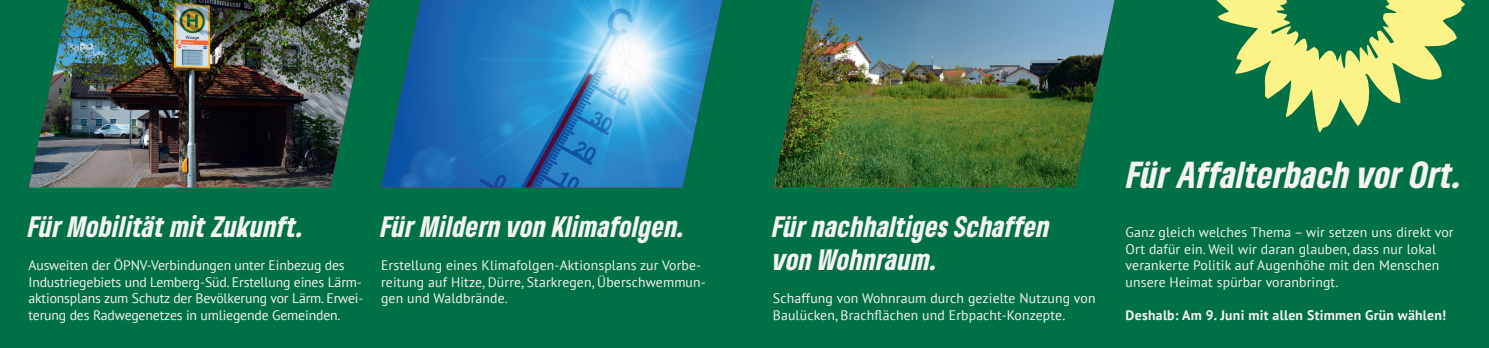
<style>
.page{position:relative;width:1489px;height:348px;background:#fff}
.page>*{position:absolute;margin:0;border:0;box-sizing:border-box;transform-origin:0 0}
.t1{font:italic 900 condensed 35px "Gruene Type";letter-spacing:.01em;color:#f6f4ed}
.t2{font:italic 900 condensed 27.5px/33px "Gruene Type";letter-spacing:.02em;color:#f6f4ed}
.t3{font:13.75px/16.5px "PT Sans";letter-spacing:.01em;color:#f6f4ed}
.t4{font:13.75px/16.5px "PT Sans";letter-spacing:-.01em;color:#f6f4ed}
.t5{font:700 13.75px "PT Sans";letter-spacing:.02em;color:#f6f4ed}
</style>
<div class="page">
<div style="left:0;top:0;width:1488px;height:347px;background:#007047"></div>
<img style="left:381px;top:0;width:341px;height:187px">
<img style="left:773px;top:0;width:341px;height:187px">
<img style="left:29px;top:0;width:341px;height:187px">
<svg style="left:1216px;top:0;width:248px;height:133px"></svg>
<h2 class="t2" style="left:28px;top:209px;width:277px">Für Mobilität mit Zukunft.</h2>
<h2 class="t2" style="left:381px;top:209px;width:305px">Für Mildern von Klimafolgen.</h2>
<p class="t4" style="left:28px;top:256px;width:336px">Ausweiten der ÖPNV-Verbindungen unter Einbezug des Industriegebiets und Lemberg-Süd. Erstellung eines Lärm&shy;aktionsplans zum Schutz der Bevölkerung vor Lärm. Erwei&shy;terung des Radwegenetzes in umliegende Gemeinden.</p>
<p class="t3" style="left:381px;top:256px;width:326px">Erstellung eines Klimafolgen-Aktionsplans zur Vorbe&shy;reitung auf Hitze, Dürre, Starkregen, Überschwemmun&shy;gen und Waldbrände.</p>
<h2 class="t2" style="left:772px;top:209px;width:278px">Für nachhaltiges Schaffen von Wohnraum.</h2>
<p class="t3" style="left:773px;top:289px;width:324px">Schaffung von Wohnraum durch gezielte Nutzung von<br>Baulücken, Brachflächen und Erbpacht-Konzepte.</p>
<h1 class="t1" style="left:1126px;top:151px;width:336px">Für Affalterbach vor Ort.</h1>
<p class="t3" style="left:1125px;top:223px;width:329px">Ganz gleich welches Thema – wir setzen uns direkt vor Ort dafür ein. Weil wir daran glauben, dass nur lokal verankerte Politik auf Augenhöhe mit den Menschen unsere Heimat spürbar voranbringt.</p>
<p class="t5" style="left:1125px;top:305px;width:322px">Deshalb: Am 9. Juni mit allen Stimmen Grün wählen!</p>
</div>
